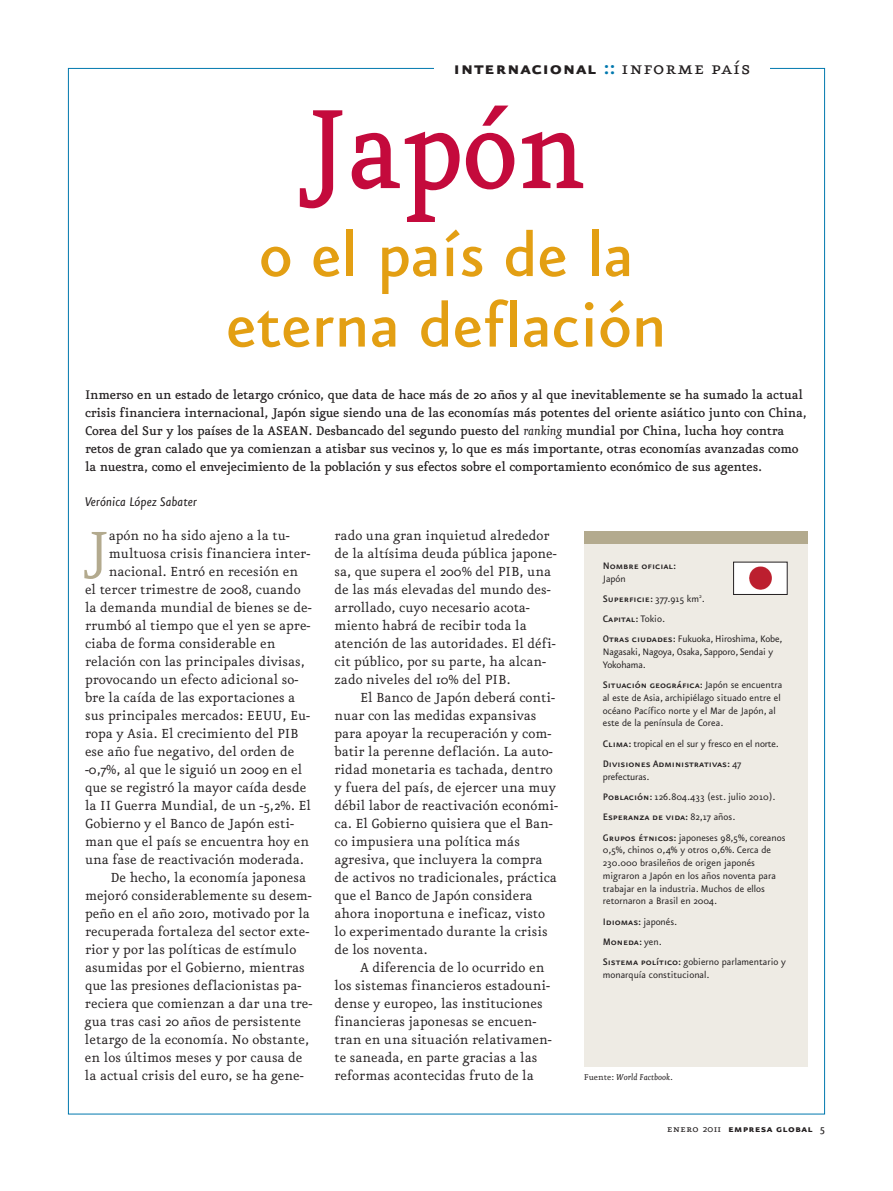
<style>
.page{position:relative;width:893px;height:1191px;background:#fff}
.page>*{position:absolute;margin:0;border:0;box-sizing:border-box;transform-origin:0 0}
.t1{font:500 135px "Eureka";color:#c40a3c;scale:.9 1}
.t2{font:500 72px/70.5px "Eureka Sans";color:#e39f13;text-align:center}
.t3{font:65.85px "Eureka";color:#b3aa8e}
.t4{font:21.9px "Eureka Sans Bold Caps";letter-spacing:.025em;color:#231f20}
.t5{font:15.75px "Eureka";color:#231f20}
.t6{font:500 15px/18px "Eureka";letter-spacing:-.015em;color:#231f20}
.t7{font:italic 15px "Eureka Sans";color:#231f20}
.t8{font:12px "Eureka Sans Bold Caps";letter-spacing:.025em;color:#231f20}
.t9{font:11.25px/20.2px "Eureka Sans";color:#231f20}
.t10{font:11.25px/12.8px "Eureka Sans Medium Caps";color:#231f20}
.t11{font:italic 10.2px "Eureka";color:#231f20}
.s1{color:#0078ae}
.s2{font-family:"Eureka Small Caps"}
.s3{font-weight:400;font-style:italic}
.s4{font-family:"Eureka Sans"}
.s5{font-family:"Eureka Sans Medium Caps"}
.s6{font-style:normal}
.s7{font-family:"Eureka"}
.s8{font-family:"Eureka";font-weight:500}
</style>
<div class="page">
<div style="left:584px;top:531px;width:224px;height:536px;background:#eeebe4"></div>
<img style="left:735px;top:564px;width:50px;height:28px">
<div style="left:584px;top:531px;width:224px;height:13px;background:#b3aa8e"></div>
<p class="t4" style="left:453px;top:57px;width:299px">internacional <span class="s1">::</span> <span class="s2">informe país</span></p>
<p class="t1" style="left:301px;top:85px;width:318px">Japón</p>
<p class="t2" style="left:226px;top:216px;width:442px">o el país de la eterna deflación</p>
<p class="t6" style="left:85px;top:386px;width:723px">Inmerso en un estado de letargo crónico, que data de hace más de 20 años y al que inevitablemente se ha sumado la actual crisis financiera internacional, Japón sigue siendo una de las economías más potentes del oriente asiático junto con China, Corea del Sur y los países de la ASEAN. Desbancado del segundo puesto del <span class="s3">ranking</span> mundial por China, lucha hoy contra retos de gran calado que ya comienzan a atisbar sus vecinos y, lo que es más importante, otras economías avanzadas como la nuestra, como el envejecimiento de la población y sus efectos sobre el comportamiento económico de sus agentes.</p>
<p class="t7" style="left:85px;top:494px;width:114px">Verónica López Sabater</p>
<p class="t3" style="left:85px;top:519px;width:25px">J</p>
<p class="t5" style="left:109px;top:528px;width:182px">apón no ha sido ajeno a la tu-</p>
<p class="t5" style="left:109px;top:546px;width:203px">multuosa crisis financiera inter-</p>
<p class="t5" style="left:109px;top:564px;width:191px">nacional. Entró en recesión en</p>
<p class="t5" style="left:85px;top:582px;width:217px">el tercer trimestre de 2008, cuando</p>
<p class="t5" style="left:85px;top:600px;width:228px">la demanda mundial de bienes se de-</p>
<p class="t5" style="left:85px;top:618px;width:227px">rrumbó al tiempo que el yen se apre-</p>
<p class="t5" style="left:85px;top:636px;width:192px">ciaba de forma considerable en</p>
<p class="t5" style="left:85px;top:654px;width:221px">relación con las principales divisas,</p>
<p class="t5" style="left:85px;top:672px;width:215px">provocando un efecto adicional so-</p>
<p class="t5" style="left:85px;top:690px;width:212px">bre la caída de las exportaciones a</p>
<p class="t5" style="left:85px;top:708px;width:227px">sus principales mercados: EEUU, Eu-</p>
<p class="t5" style="left:85px;top:726px;width:215px">ropa y Asia. El crecimiento del PIB</p>
<p class="t5" style="left:85px;top:744px;width:211px">ese año fue negativo, del orden de</p>
<p class="t5" style="left:85px;top:762px;width:219px">-0,7%, al que le siguió un 2009 en el</p>
<p class="t5" style="left:85px;top:780px;width:223px">que se registró la mayor caída desde</p>
<p class="t5" style="left:85px;top:798px;width:228px">la II Guerra Mundial, de un -5,2%. El</p>
<p class="t5" style="left:85px;top:816px;width:211px">Gobierno y el Banco de Japón esti-</p>
<p class="t5" style="left:85px;top:834px;width:225px">man que el país se encuentra hoy en</p>
<p class="t5" style="left:85px;top:852px;width:220px">una fase de reactivación moderada.</p>
<p class="t5" style="left:111px;top:870px;width:197px">De hecho, la economía japonesa</p>
<p class="t5" style="left:85px;top:888px;width:228px">mejoró considerablemente su desem-</p>
<p class="t5" style="left:85px;top:906px;width:226px">peño en el año 2010, motivado por la</p>
<p class="t5" style="left:85px;top:924px;width:226px">recuperada fortaleza del sector exte-</p>
<p class="t5" style="left:85px;top:942px;width:213px">rior y por las políticas de estímulo</p>
<p class="t5" style="left:85px;top:960px;width:221px">asumidas por el Gobierno, mientras</p>
<p class="t5" style="left:85px;top:978px;width:218px">que las presiones deflacionistas pa-</p>
<p class="t5" style="left:85px;top:996px;width:229px">reciera que comienzan a dar una tre-</p>
<p class="t5" style="left:85px;top:1014px;width:218px">gua tras casi 20 años de persistente</p>
<p class="t5" style="left:85px;top:1032px;width:226px">letargo de la economía. No obstante,</p>
<p class="t5" style="left:85px;top:1050px;width:219px">en los últimos meses y por causa de</p>
<p class="t5" style="left:85px;top:1068px;width:220px">la actual crisis del euro, se ha gene-</p>
<p class="t5" style="left:334px;top:528px;width:217px">rado una gran inquietud alrededor</p>
<p class="t5" style="left:334px;top:546px;width:224px">de la altísima deuda pública japone-</p>
<p class="t5" style="left:334px;top:564px;width:218px">sa, que supera el 200% del PIB, una</p>
<p class="t5" style="left:334px;top:582px;width:218px">de las más elevadas del mundo des-</p>
<p class="t5" style="left:334px;top:600px;width:197px">arrollado, cuyo necesario acota-</p>
<p class="t5" style="left:334px;top:618px;width:194px">miento habrá de recibir toda la</p>
<p class="t5" style="left:334px;top:636px;width:223px">atención de las autoridades. El défi-</p>
<p class="t5" style="left:334px;top:654px;width:213px">cit público, por su parte, ha alcan-</p>
<p class="t5" style="left:334px;top:672px;width:177px">zado niveles del 10% del PIB.</p>
<p class="t5" style="left:360px;top:690px;width:197px">El Banco de Japón deberá conti-</p>
<p class="t5" style="left:334px;top:708px;width:204px">nuar con las medidas expansivas</p>
<p class="t5" style="left:334px;top:726px;width:218px">para apoyar la recuperación y com-</p>
<p class="t5" style="left:334px;top:744px;width:220px">batir la perenne deflación. La auto-</p>
<p class="t5" style="left:334px;top:762px;width:220px">ridad monetaria es tachada, dentro</p>
<p class="t5" style="left:334px;top:780px;width:223px">y fuera del país, de ejercer una muy</p>
<p class="t5" style="left:334px;top:798px;width:225px">débil labor de reactivación económi-</p>
<p class="t5" style="left:334px;top:816px;width:220px">ca. El Gobierno quisiera que el Ban-</p>
<p class="t5" style="left:334px;top:834px;width:187px">co impusiera una política más</p>
<p class="t5" style="left:334px;top:852px;width:209px">agresiva, que incluyera la compra</p>
<p class="t5" style="left:334px;top:870px;width:224px">de activos no tradicionales, práctica</p>
<p class="t5" style="left:334px;top:888px;width:199px">que el Banco de Japón considera</p>
<p class="t5" style="left:334px;top:906px;width:212px">ahora inoportuna e ineficaz, visto</p>
<p class="t5" style="left:334px;top:924px;width:215px">lo experimentado durante la crisis</p>
<p class="t5" style="left:334px;top:942px;width:95px">de los noventa.</p>
<p class="t5" style="left:360px;top:960px;width:186px">A diferencia de lo ocurrido en</p>
<p class="t5" style="left:334px;top:978px;width:217px">los sistemas financieros estadouni-</p>
<p class="t5" style="left:334px;top:996px;width:210px">dense y europeo, las instituciones</p>
<p class="t5" style="left:334px;top:1014px;width:203px">financieras japonesas se encuen-</p>
<p class="t5" style="left:334px;top:1032px;width:219px">tran en una situación relativamen-</p>
<p class="t5" style="left:334px;top:1050px;width:204px">te saneada, en parte gracias a las</p>
<p class="t5" style="left:334px;top:1068px;width:201px">reformas acontecidas fruto de la</p>
<p class="t10" style="left:603px;top:558px;width:75px">Nombre oficial:<br><span class="s4">Japón</span></p>
<p class="t9" style="left:603px;top:589px;width:181px"><span class="s5">Superficie:</span> 377.915 km<sup>2</sup>.<br><span class="s5">Capital:</span> Tokio.<br><span class="s5">Otras ciudades:</span> Fukuoka, Hiroshima, Kobe,</p>
<p class="t9" style="left:603px;top:646px;width:172px;line-height:12.8px">Nagasaki, Nagoya, Osaka, Sapporo, Sendai y<br>Yokohama.</p>
<p class="t9" style="left:603px;top:679px;width:181px;line-height:12.8px"><span class="s5">Situación geográfica:</span> Japón se encuentra al este de Asia, archipiélago situado entre el océano Pacífico norte y el Mar de Japón, al este de la península de Corea.</p>
<p class="t9" style="left:603px;top:734px;width:178px"><span class="s5">Clima:</span> tropical en el sur y fresco en el norte.<br><span class="s5">Divisiones Administrativas:</span> 47</p>
<p class="t9" style="left:603px;top:766px;width:184px">prefecturas.<br><span class="s5">Población:</span> 126.804.433 (est. julio 2010).<br><span class="s5">Esperanza de vida:</span> 82,17 años.<br><span class="s5">Grupos étnicos:</span> japoneses 98,5%, coreanos</p>
<p class="t9" style="left:603px;top:844px;width:175px;line-height:12.8px">0,5%, chinos 0,4% y otros 0,6%. Cerca de 230.000 brasileños de origen japonés migraron a Japón en los años noventa para trabajar en la industria. Muchos de ellos retornaron a Brasil en 2004.</p>
<p class="t9" style="left:603px;top:911px;width:185px"><span class="s5">Idiomas:</span> japonés.<br><span class="s5">Moneda:</span> yen.<br><span class="s5">Sistema político:</span> gobierno parlamentario y</p>
<p class="t9" style="left:603px;top:964px;width:108px">monarquía constitucional.</p>
<p class="t11" style="left:584px;top:1072px;width:90px"><span class="s6">Fuente:</span> World Factbook.</p>
<p class="t8" style="left:667px;top:1122px;width:160px"><span class="s2">enero</span> <span class="s7">2011</span> empresa global <span class="s8">5</span></p>
</div>
